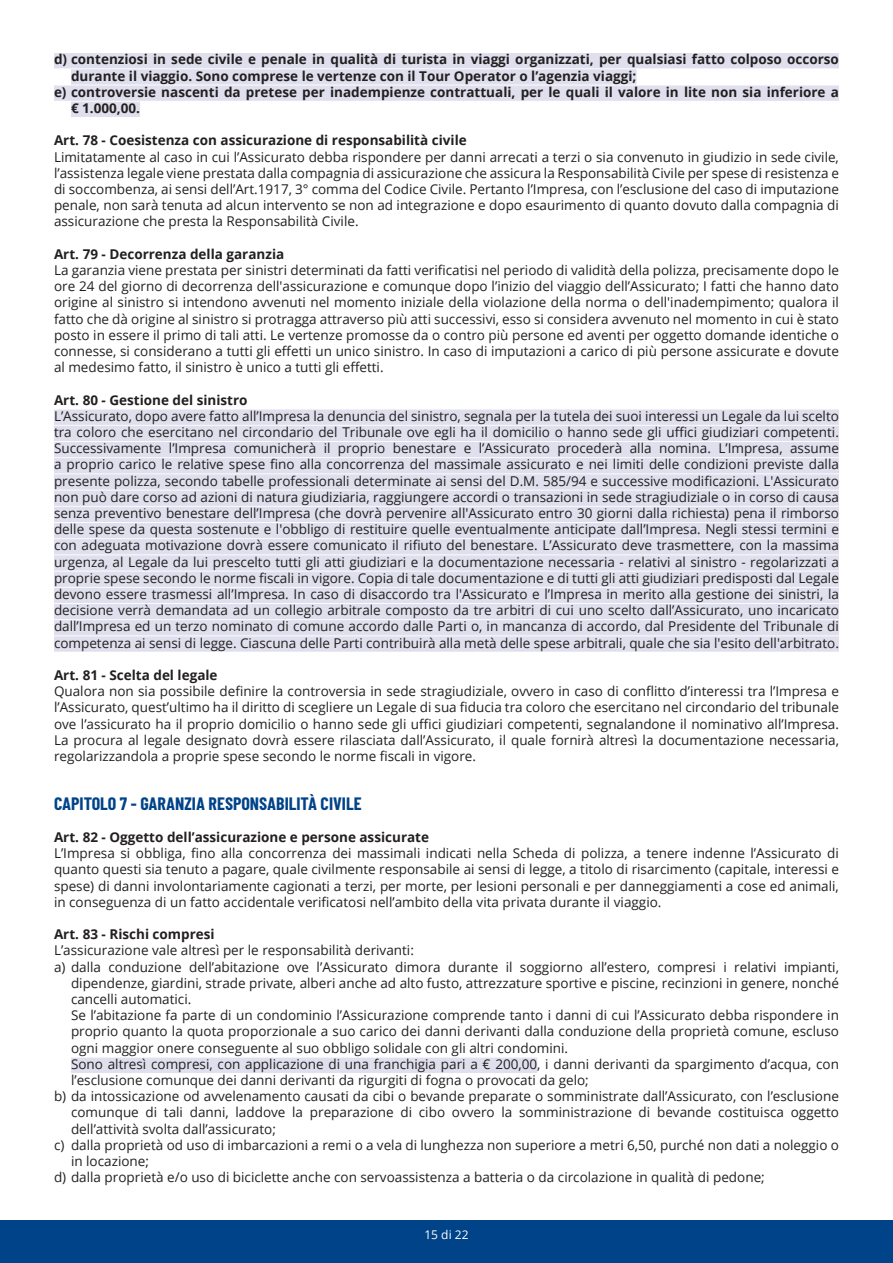
<style>
.page{position:relative;width:893px;height:1263px;background:#fff}
.page>*{position:absolute;margin:0;border:0;box-sizing:border-box;transform-origin:0 0}
.t1{font:700 18px "Barlow Condensed";color:#004389}
.t2{font:13.5px/16.2px "Open Sans";color:#231f20;text-align:justify}
.t3{font:700 13.5px "Open Sans";color:#231f20}
.t4{font:12px "Open Sans";color:#fff}
</style>
<div class="page">
<div style="left:0;top:1220px;width:893px;height:43px;background:#004389"></div>
<div style="left:54px;top:53px;width:785px;height:15px;background:#dfdfed"></div>
<div style="left:71px;top:69px;width:565px;height:16px;background:#dfdfed"></div>
<div style="left:54px;top:85px;width:785px;height:16px;background:#dfdfed"></div>
<div style="left:71px;top:102px;width:69px;height:15px;background:#dfdfed"></div>
<div style="left:54px;top:409px;width:785px;height:16px;background:#dfdfed"></div>
<div style="left:54px;top:426px;width:785px;height:15px;background:#dfdfed"></div>
<div style="left:54px;top:442px;width:785px;height:15px;background:#dfdfed"></div>
<div style="left:54px;top:458px;width:785px;height:15px;background:#dfdfed"></div>
<div style="left:54px;top:474px;width:785px;height:16px;background:#dfdfed"></div>
<div style="left:54px;top:490px;width:785px;height:16px;background:#dfdfed"></div>
<div style="left:54px;top:507px;width:785px;height:15px;background:#dfdfed"></div>
<div style="left:54px;top:523px;width:785px;height:15px;background:#dfdfed"></div>
<div style="left:54px;top:539px;width:785px;height:15px;background:#dfdfed"></div>
<div style="left:54px;top:555px;width:785px;height:16px;background:#dfdfed"></div>
<div style="left:54px;top:571px;width:785px;height:16px;background:#dfdfed"></div>
<div style="left:54px;top:588px;width:785px;height:15px;background:#dfdfed"></div>
<div style="left:54px;top:604px;width:785px;height:15px;background:#dfdfed"></div>
<div style="left:54px;top:620px;width:785px;height:15px;background:#dfdfed"></div>
<div style="left:54px;top:636px;width:785px;height:16px;background:#dfdfed"></div>
<div style="left:71px;top:1057px;width:466px;height:16px;background:#dfdfed"></div>
<p class="t3" style="left:54px;top:50px;width:786px">d) contenziosi in sede civile e penale in qualità di turista in viaggi organizzati, per qualsiasi fatto colposo occorso</p>
<p class="t3" style="left:71px;top:66px;width:567px">durante il viaggio. Sono comprese le vertenze con il Tour Operator o l’agenzia viaggi;</p>
<p class="t3" style="left:54px;top:82px;width:786px">e) controversie nascenti da pretese per inadempienze contrattuali, per le quali il valore in lite non sia inferiore a</p>
<p class="t3" style="left:71px;top:98px;width:71px">€ 1.000,00.</p>
<p class="t3" style="left:54px;top:131px;width:414px">Art. 78 - Coesistenza con assicurazione di responsabilità civile</p>
<p class="t2" style="left:54px;top:148px;width:786px">Limitatamente al caso in cui l’Assicurato debba rispondere per danni arrecati a terzi o sia convenuto in giudizio in sede civile, l’assistenza legale viene prestata dalla compagnia di assicurazione che assicura la Responsabilità Civile per spese di resistenza e di soccombenza, ai sensi dell’Art.1917, 3° comma del Codice Civile. Pertanto l’Impresa, con l’esclusione del caso di imputazione penale, non sarà tenuta ad alcun intervento se non ad integrazione e dopo esaurimento di quanto dovuto dalla compagnia di assicurazione che presta la Responsabilità Civile.</p>
<p class="t3" style="left:54px;top:244px;width:232px">Art. 79 - Decorrenza della garanzia</p>
<p class="t2" style="left:54px;top:262px;width:786px">La garanzia viene prestata per sinistri determinati da fatti verificatisi nel periodo di validità della polizza, precisamente dopo le ore 24 del giorno di decorrenza dell'assicurazione e comunque dopo l’inizio del viaggio dell’Assicurato; I fatti che hanno dato origine al sinistro si intendono avvenuti nel momento iniziale della violazione della norma o dell'inadempimento; qualora il fatto che dà origine al sinistro si protragga attraverso più atti successivi, esso si considera avvenuto nel momento in cui è stato posto in essere il primo di tali atti. Le vertenze promosse da o contro più persone ed aventi per oggetto domande identiche o connesse, si considerano a tutti gli effetti un unico sinistro. In caso di imputazioni a carico di più persone assicurate e dovute al medesimo fatto, il sinistro è unico a tutti gli effetti.</p>
<p class="t3" style="left:54px;top:390px;width:195px">Art. 80 - Gestione del sinistro</p>
<p class="t2" style="left:54px;top:407px;width:786px">L’Assicurato, dopo avere fatto all’Impresa la denuncia del sinistro, segnala per la tutela dei suoi interessi un Legale da lui scelto tra coloro che esercitano nel circondario del Tribunale ove egli ha il domicilio o hanno sede gli uffici giudiziari competenti.<br>Successivamente l’Impresa comunicherà il proprio benestare e l’Assicurato procederà alla nomina. L’Impresa, assume a proprio carico le relative spese fino alla concorrenza del massimale assicurato e nei limiti delle condizioni previste dalla presente polizza, secondo tabelle professionali determinate ai sensi del D.M. 585/94 e successive modificazioni. L'Assicurato non può dare corso ad azioni di natura giudiziaria, raggiungere accordi o transazioni in sede stragiudiziale o in corso di causa senza preventivo benestare dell’Impresa (che dovrà pervenire all'Assicurato entro 30 giorni dalla richiesta) pena il rimborso delle spese da questa sostenute e l'obbligo di restituire quelle eventualmente anticipate dall’Impresa. Negli stessi termini e con adeguata motivazione dovrà essere comunicato il rifiuto del benestare. L’Assicurato deve trasmettere, con la massima urgenza, al Legale da lui prescelto tutti gli atti giudiziari e la documentazione necessaria - relativi al sinistro - regolarizzati a proprie spese secondo le norme fiscali in vigore. Copia di tale documentazione e di tutti gli atti giudiziari predisposti dal Legale devono essere trasmessi all’Impresa. In caso di disaccordo tra l'Assicurato e l’Impresa in merito alla gestione dei sinistri, la decisione verrà demandata ad un collegio arbitrale composto da tre arbitri di cui uno scelto dall’Assicurato, uno incaricato dall’Impresa ed un terzo nominato di comune accordo dalle Parti o, in mancanza di accordo, dal Presidente del Tribunale di competenza ai sensi di legge. Ciascuna delle Parti contribuirà alla metà delle spese arbitrali, quale che sia l'esito dell'arbitrato.</p>
<p class="t3" style="left:54px;top:665px;width:165px">Art. 81 - Scelta del legale</p>
<p class="t2" style="left:54px;top:683px;width:786px">Qualora non sia possibile definire la controversia in sede stragiudiziale, ovvero in caso di conflitto d’interessi tra l’Impresa e l’Assicurato, quest’ultimo ha il diritto di scegliere un Legale di sua fiducia tra coloro che esercitano nel circondario del tribunale ove l’assicurato ha il proprio domicilio o hanno sede gli uffici giudiziari competenti, segnalandone il nominativo all’Impresa.<br>La procura al legale designato dovrà essere rilasciata dall’Assicurato, il quale fornirà altresì la documentazione necessaria, regolarizzandola a proprie spese secondo le norme fiscali in vigore.</p>
<h1 class="t1" style="left:54px;top:792px;width:309px">CAPITOLO 7 - GARANZIA RESPONSABILITÀ CIVILE</h1>
<p class="t3" style="left:54px;top:827px;width:377px">Art. 82 - Oggetto dell’assicurazione e persone assicurate</p>
<p class="t2" style="left:54px;top:845px;width:786px">L’Impresa si obbliga, fino alla concorrenza dei massimali indicati nella Scheda di polizza, a tenere indenne l’Assicurato di quanto questi sia tenuto a pagare, quale civilmente responsabile ai sensi di legge, a titolo di risarcimento (capitale, interessi e spese) di danni involontariamente cagionati a terzi, per morte, per lesioni personali e per danneggiamenti a cose ed animali, in conseguenza di un fatto accidentale verificatosi nell’ambito della vita privata durante il viaggio.</p>
<p class="t3" style="left:54px;top:925px;width:162px">Art. 83 - Rischi compresi</p>
<p class="t2" style="left:54px;top:942px;width:361px">L’assicurazione vale altresì per le responsabilità derivanti:</p>
<p class="t2" style="left:54px;top:958px;width:786px">a) dalla conduzione dell’abitazione ove l’Assicurato dimora durante il soggiorno all’estero, compresi i relativi impianti,</p>
<p class="t2" style="left:71px;top:974px;width:769px">dipendenze, giardini, strade private, alberi anche ad alto fusto, attrezzature sportive e piscine, recinzioni in genere, nonché</p>
<p class="t2" style="left:71px;top:991px;width:122px">cancelli automatici.</p>
<p class="t2" style="left:71px;top:1007px;width:769px">Se l’abitazione fa parte di un condominio l’Assicurazione comprende tanto i danni di cui l’Assicurato debba rispondere in</p>
<p class="t2" style="left:71px;top:1023px;width:769px">proprio quanto la quota proporzionale a suo carico dei danni derivanti dalla conduzione della proprietà comune, escluso</p>
<p class="t2" style="left:71px;top:1039px;width:499px">ogni maggior onere conseguente al suo obbligo solidale con gli altri condomini.</p>
<p class="t2" style="left:71px;top:1055px;width:769px">Sono altresì compresi, con applicazione di una franchigia pari a € 200,00, i danni derivanti da spargimento d’acqua, con</p>
<p class="t2" style="left:71px;top:1072px;width:519px">l’esclusione comunque dei danni derivanti da rigurgiti di fogna o provocati da gelo;</p>
<p class="t2" style="left:54px;top:1088px;width:786px">b) da intossicazione od avvelenamento causati da cibi o bevande preparate o somministrate dall’Assicurato, con l’esclusione</p>
<p class="t2" style="left:71px;top:1104px;width:769px">comunque di tali danni, laddove la preparazione di cibo ovvero la somministrazione di bevande costituisca oggetto</p>
<p class="t2" style="left:71px;top:1120px;width:206px">dell’attività svolta dall’assicurato;</p>
<p class="t2" style="left:54px;top:1136px;width:786px">c) dalla proprietà od uso di imbarcazioni a remi o a vela di lunghezza non superiore a metri 6,50, purché non dati a noleggio o</p>
<p class="t2" style="left:71px;top:1153px;width:80px">in locazione;</p>
<p class="t2" style="left:54px;top:1169px;width:712px">d) dalla proprietà e/o uso di biciclette anche con servoassistenza a batteria o da circolazione in qualità di pedone;</p>
<p class="t4" style="left:424px;top:1227px;width:46px">15 di 22</p>
</div>
